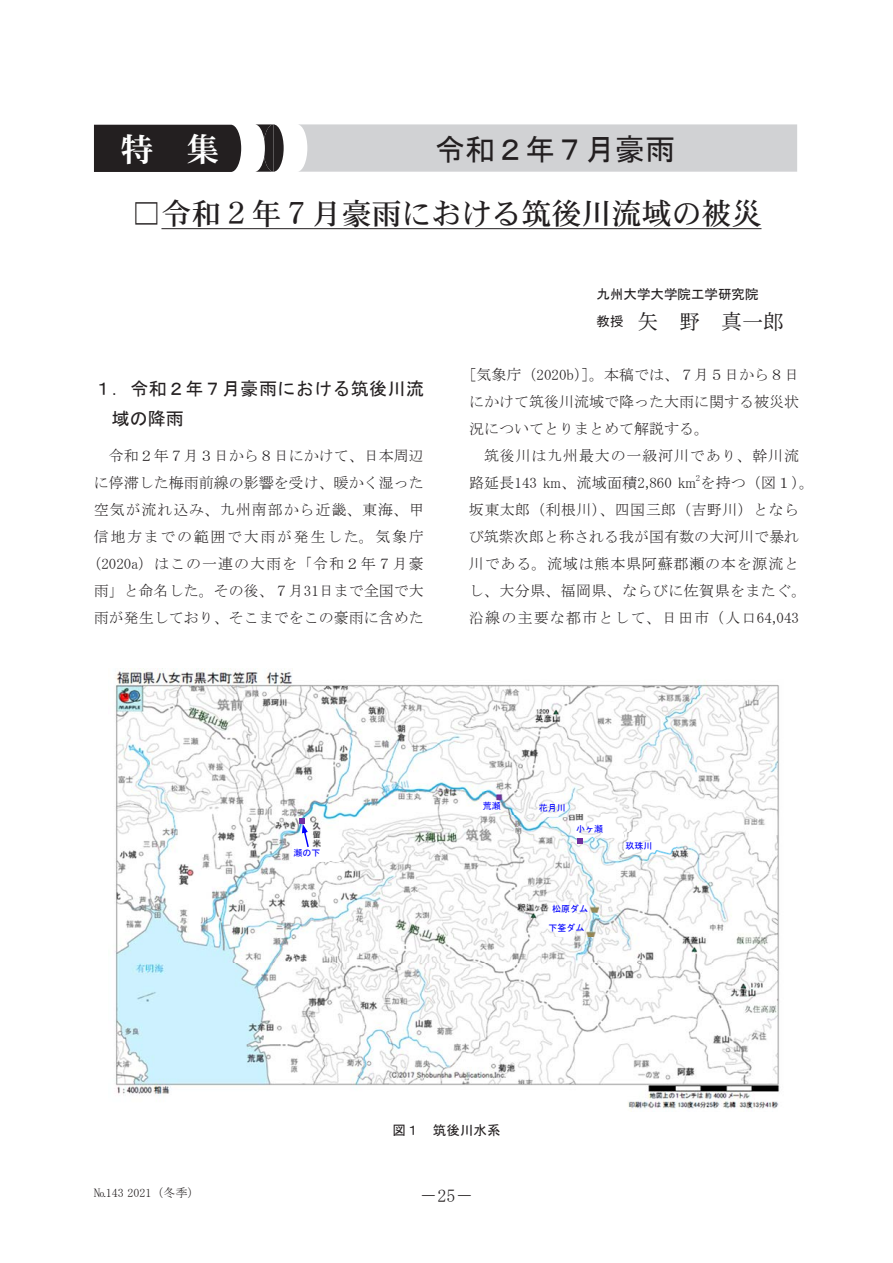
<style>
.page{position:relative;width:893px;height:1263px;background:#fff}
.page>*{position:absolute;margin:0;border:0;box-sizing:border-box;transform-origin:0 0}
.t1{font:33px "DFHS Mincho W7 WIN RKSJ H";color:#fff}
.タイトル{font:30px "DFHS Mincho W5 WIN RKSJ H";color:#231f20}
.t2{font:30px "MS Gothic";color:#231f20}
.囲み内_名前_後ろ1字アキ{font:21px "DFHS Mincho W3 WIN RKSJ H";color:#231f20}
._1____２行{font:18px/30px "MS Gothic";letter-spacing:.02em;color:#231f20}
.t3{font:18px "MS Mincho";color:#231f20}
.t4{font:15px/27px "MS Mincho";color:#231f20;text-align:right}
.t5{font:15px/27px "MS Mincho";letter-spacing:.03em;color:#231f20}
.t6{font:15px/27px "MS Mincho";letter-spacing:.055em;color:#231f20;text-align:center}
.囲み内_名前_後ろ1字アキ-2{font:13.5px "MS Gothic";color:#231f20}
.図表タイトル{font:13.5px "MS Gothic";color:#231f20}
.t7{font:12px "MS Mincho";color:#231f20}
.t8{font:9px/18.3px "MS Gothic";color:#00f;text-align:center}
.t9{font:8.7px "MS Mincho";color:#231f20}
.s1{font-family:"MS Mincho"}
.s2{font-family:"MS P Mincho"}
.s3{font-family:"MS Gothic";font-size:13.5px}
</style>
<div class="page">
<div style="left:94px;top:125px;width:147px;height:47px;background:#231f20"></div>
<div style="left:299px;top:124px;width:498px;height:48px;background:#d1d2d4"></div>
<svg style="left:255px;top:124px;width:29px;height:48px"></svg>
<hr style="left:161px;top:228px;width:600px;height:1px;background:#231f20">
<img style="left:115px;top:668px;width:665px;height:441px">
<img style="left:552px;top:895px;width:50px;height:23px">
<img style="left:548px;top:913px;width:50px;height:23px">
<img style="left:538px;top:794px;width:50px;height:22px">
<img style="left:483px;top:791px;width:50px;height:23px">
<img style="left:293px;top:839px;width:50px;height:22px">
<svg style="left:300px;top:819px;width:9px;height:28px"></svg>
<img style="left:576px;top:815px;width:50px;height:22px">
<svg style="left:577px;top:838px;width:6px;height:6px"></svg>
<img style="left:625px;top:832px;width:50px;height:23px">
<p class="t1" style="left:121px;top:132px;width:100px">特　集</p>
<p class="t2" style="left:435px;top:134px;width:241px">令和２年７月豪雨</p>
<p class="タイトル" style="left:131px;top:198px;width:632px"><span class="s1">□</span>令和２年７月豪雨における筑後川流域の被災</p>
<p class="_1____２行" style="left:112px;top:373px;width:314px;text-indent:-18px">１．令和２年７月豪雨における筑後川流域の降雨</p>
<p class="t4" style="left:86px;top:442px;width:339px">令和２年７月３日から８日にかけて、日本周辺<br>に停滞した梅雨前線の影響を受け、暖かく湿った空気が流れ込み、九州南部から近畿、東海、甲信地方までの範囲で大雨が発生した。気象庁（2020<span class="s2">a</span>）はこの一連の大雨を「令和２年７月豪雨」と命名した。その後、７月31日まで全国で大雨が発生しており、そこまでをこの豪雨に含めた</p>
<p class="囲み内_名前_後ろ1字アキ-2" style="left:596px;top:287px;width:163px">九州大学大学院工学研究院</p>
<p class="囲み内_名前_後ろ1字アキ" style="left:596px;top:310px;width:189px"><span class="s3">教授　</span>矢　野　真一郎</p>
<p class="t4" style="left:469px;top:361px;width:331px;text-align:justify;text-indent:-8px">［気象庁（2020<span class="s2">b</span>）］。本稿では、７月５日から８日にかけて筑後川流域で降った大雨に関する被災状況についてとりまとめて解説する。</p>
<p class="t6" style="left:469px;top:442px;width:347px">筑後川は九州最大の一級河川であり、幹川流<br>路延長143 <span class="s2">km</span>、流域面積2<span class="s2">,</span>860 <span class="s2">km</span> を持つ（図１）。</p>
<p class="t9" style="left:696px;top:474px;width:6px">2</p>
<p class="t5" style="left:469px;top:496px;width:339px">坂東太郎（利根川）、四国三郎（吉野川）とならび筑紫次郎と称される我が国有数の大河川で暴れ川である。流域は熊本県阿蘇郡瀬の本を源流とし、大分県、福岡県、ならびに佐賀県をまたぐ。沿線の主要な都市として、日田市（人口64<span class="s2">,</span>043</p>
<p class="t8" style="left:293px;top:843px;width:28px">瀬の下</p>
<p class="t8" style="left:483px;top:796px;width:19px">荒瀬</p>
<p class="t8" style="left:539px;top:798px;width:28px">花月川</p>
<p class="t8" style="left:576px;top:820px;width:28px">小ヶ瀬</p>
<p class="t8" style="left:548px;top:900px;width:41px">松原ダム下筌ダム</p>
<p class="t8" style="left:625px;top:837px;width:28px">玖珠川</p>
<p class="t7" style="left:94px;top:1186px;width:107px">№143 2021（冬季）</p>
<p class="図表タイトル" style="left:392px;top:1123px;width:109px">図１　筑後川水系</p>
<p class="t3" style="left:419px;top:1186px;width:55px">－25－</p>
</div>
